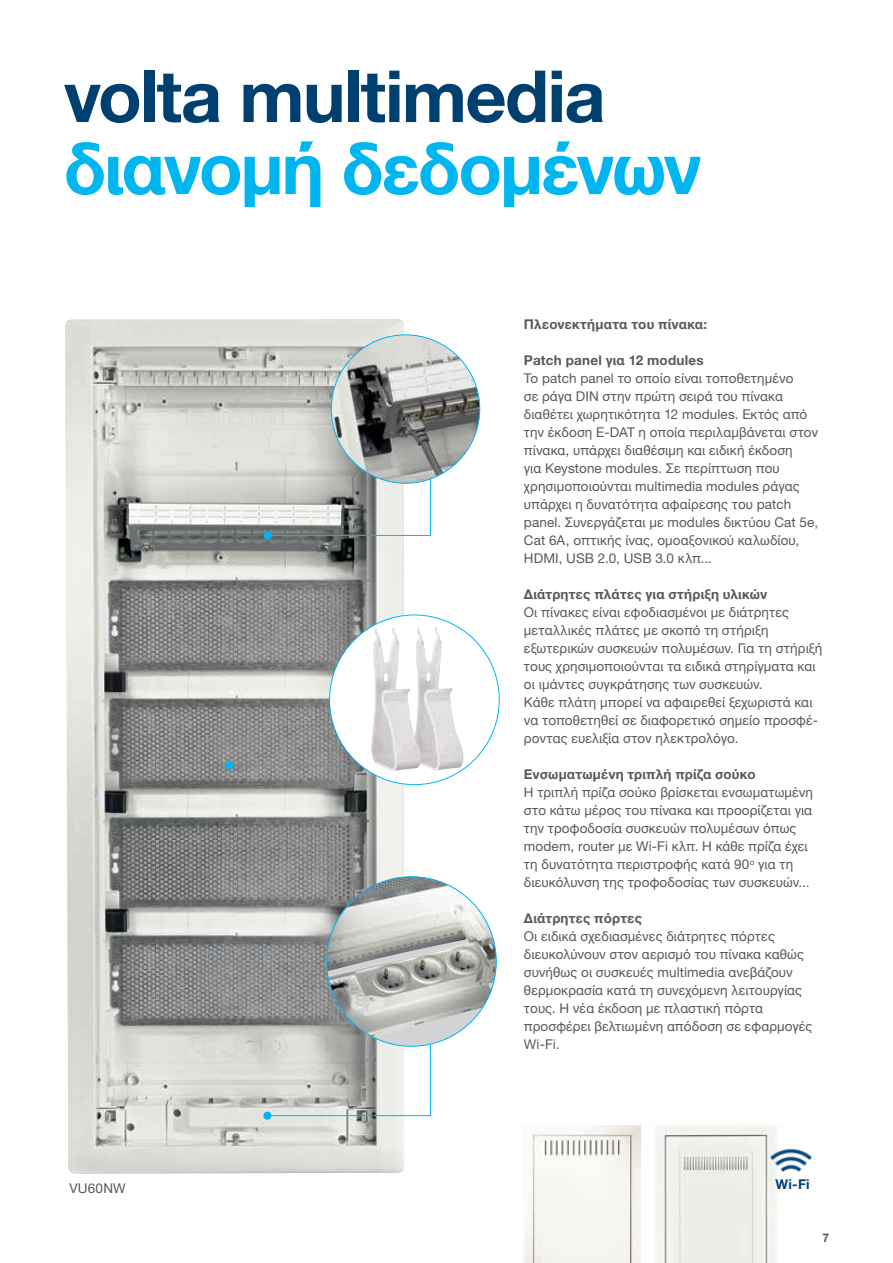
<style>
.page{position:relative;width:893px;height:1263px;background:#fff}
.page>*{position:absolute;margin:0;border:0;box-sizing:border-box;transform-origin:0 0}
.t1{font:700 72px "Helvetica Neue LTW1 G";letter-spacing:-.03em;color:#00b6f1}
.t2{font:700 72px "Helvetica Neue LTW1 G";letter-spacing:-.025em;color:#004071}
.t3{font:13.5px/18px "Helvetica Neue LTW1 G";letter-spacing:.01em;color:#58595b}
.t4{font:700 13.5px "Helvetica Neue LTW1 G";letter-spacing:.015em;color:#58595b}
.t5{font:700 13.5px "Helvetica Neue LTW1 G";color:#004071}
.t6{font:700 12px "Helvetica Neue LTW1 G";color:#58595b}
</style>
<div class="page">
<img style="left:656px;top:1125px;width:121px;height:138px">
<img style="left:65px;top:319px;width:339px;height:855px">
<img style="left:524px;top:1126px;width:116px;height:137px">
<hr style="left:265px;top:1115px;width:165px;height:1px;background:#00b6f1">
<hr style="left:268px;top:535px;width:162px;height:1px;background:#00b6f1">
<hr style="left:229px;top:765px;width:163px;height:1px;background:#00b6f1">
<hr style="left:430px;top:1033px;width:1px;height:83px;background:#00b6f1">
<hr style="left:430px;top:453px;width:1px;height:83px;background:#00b6f1">
<img style="left:327px;top:877px;width:169px;height:160px">
<img style="left:331px;top:335px;width:149px;height:148px;border-radius:74px">
<div style="left:330px;top:615px;width:169px;height:170px;background:#fff;border-radius:50%"></div>
<img style="left:371px;top:627px;width:92px;height:144px">
<div style="left:225px;top:761px;width:8px;height:8px;background:#00b6f1;border-radius:50%"></div>
<div style="left:264px;top:532px;width:8px;height:8px;background:#00b6f1;border-radius:50%"></div>
<div style="left:263px;top:1111px;width:8px;height:9px;background:#00b6f1;border-radius:50%"></div>
<img style="left:759px;top:1128px;width:54px;height:63px">
<h1 class="t2" style="left:64px;top:52px;width:543px">volta multimedia</h1>
<h1 class="t1" style="left:64px;top:124px;width:639px">διανομή δεδομένων</h1>
<p class="t3" style="left:70px;top:1179px;width:58px">VU60NW</p>
<p class="t4" style="left:524px;top:316px;width:185px">Πλεονεκτήματα του πίνακα:</p>
<p class="t4" style="left:524px;top:352px;width:181px">Patch panel για 12 modules</p>
<p class="t3" style="left:524px;top:369px;width:296px">Το patch panel το οποίο είναι τοποθετημένο<br>σε ράγα DIN στην πρώτη σειρά του πίνακα διαθέτει χωρητικότητα 12 modules. Εκτός από την έκδοση E-DAT η οποία περιλαμβάνεται στον πίνακα, υπάρχει διαθέσιμη και ειδική έκδοση<br>για Keystone modules. Σε περίπτωση που χρησιμοποιούνται multimedia modules ράγας υπάρχει η δυνατότητα αφαίρεσης του patch panel. Συνεργάζεται με modules δικτύου Cat 5e, Cat 6A, οπτικής ίνας, ομοαξονικού καλωδίου, HDMI, USB 2.0, USB 3.0 κλπ...</p>
<p class="t4" style="left:524px;top:586px;width:245px">Διάτρητες πλάτες για στήριξη υλικών</p>
<p class="t3" style="left:524px;top:603px;width:300px">Οι πίνακες είναι εφοδιασμένοι με διάτρητες μεταλλικές πλάτες με σκοπό τη στήριξη εξωτερικών συσκευών πολυμέσων. Για τη στήριξή τους χρησιμοποιούνται τα ειδικά στηρίγματα και οι ιμάντες συγκράτησης των συσκευών.<br>Κάθε πλάτη μπορεί να αφαιρεθεί ξεχωριστά και να τοποθετηθεί σε διαφορετικό σημείο προσφέ&shy;ροντας ευελιξία στον ηλεκτρολόγο.</p>
<p class="t4" style="left:524px;top:766px;width:233px">Ενσωματωμένη τριπλή πρίζα σούκο</p>
<p class="t3" style="left:524px;top:783px;width:291px">Η τριπλή πρίζα σούκο βρίσκεται ενσωματωμένη στο κάτω μέρος του πίνακα και προορίζεται για την τροφοδοσία συσκευών πολυμέσων όπως modem, router με Wi-Fi κλπ. Η κάθε πρίζα έχει τη δυνατότητα περιστροφής κατά 90<sup>ο</sup> για τη διευκόλυνση της τροφοδοσίας των συσκευών...</p>
<p class="t4" style="left:524px;top:910px;width:120px">Διάτρητες πόρτες</p>
<p class="t3" style="left:524px;top:927px;width:290px">Οι ειδικά σχεδιασμένες διάτρητες πόρτες διευκολύνουν στον αερισμό του πίνακα καθώς συνήθως οι συσκευές multimedia ανεβάζουν θερμοκρασία κατά τη συνεχόμενη λειτουργίας τους. Η νέα έκδοση με πλαστική πόρτα προσφέρει βελτιωμένη απόδοση σε εφαρμογές Wi-Fi.</p>
<p class="t5" style="left:775px;top:1175px;width:36px">Wi-Fi</p>
<p class="t6" style="left:822px;top:1230px;width:8px">7</p>
</div>
